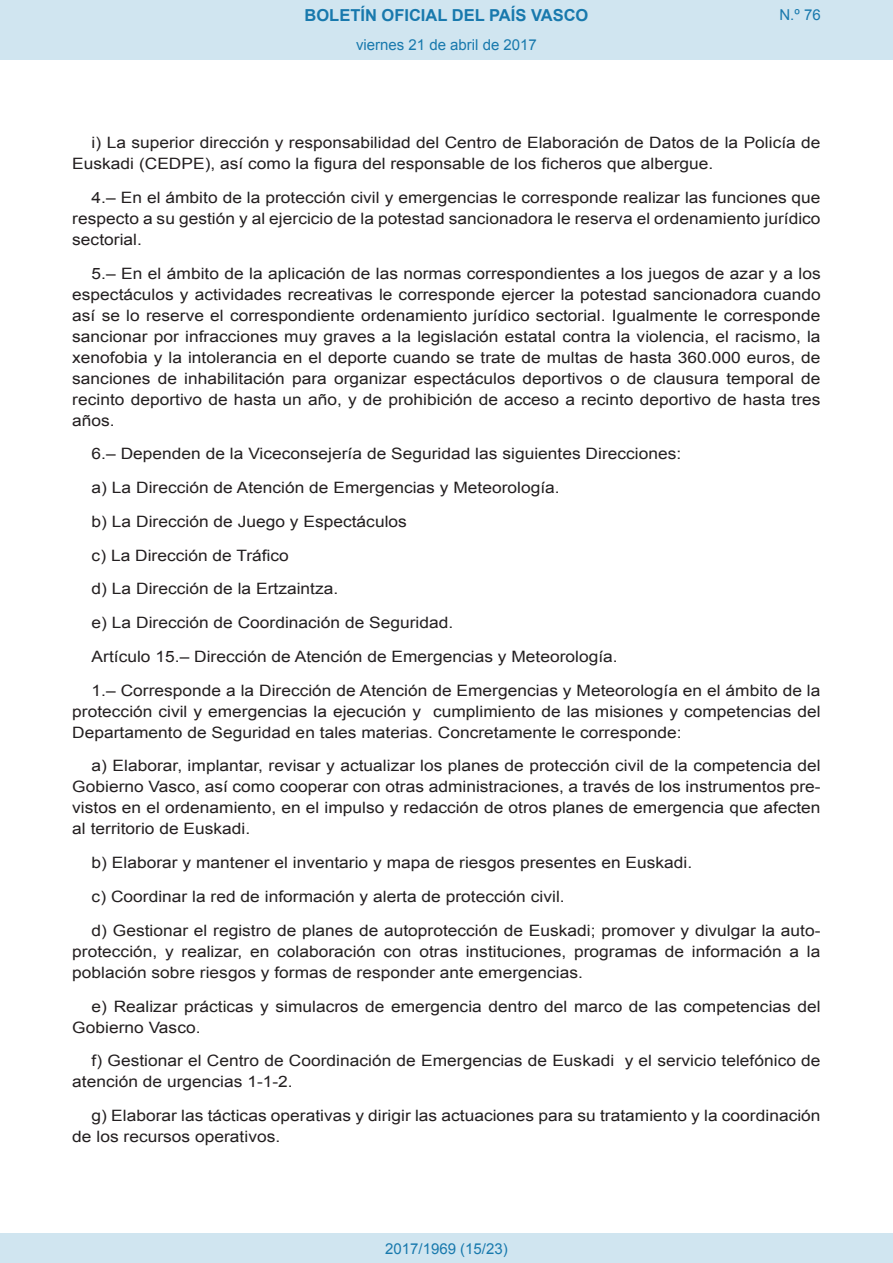
<style>
.page{position:relative;width:893px;height:1263px;background:#fff}
.page>*{position:absolute;margin:0;border:0;box-sizing:border-box;transform-origin:0 0}
.t1{font:700 16.5px "Arial";color:#1879ad}
.BOPVDetalle{font:15.6px/21px "Arial";color:#231f20;text-align:justify;scale:1.11 1}
.Paginacion_Centro{font:15px "Arial";color:#1879ad}
</style>
<div class="page">
<div style="left:0;top:0;width:893px;height:60px;background:#d0e5f0"></div>
<div style="left:0;top:1233px;width:893px;height:30px;background:#d0e5f0"></div>
<p class="t1" style="left:305px;top:4px;width:285px">BOLETÍN OFICIAL DEL PAÍS VASCO</p>
<p class="Paginacion_Centro" style="left:356px;top:35px;width:182px">viernes 21 de abril de 2017</p>
<p class="Paginacion_Centro" style="left:779px;top:5px;width:43px">N.º 76</p>
<p class="BOPVDetalle" style="left:72px;top:132px;width:676px;text-indent:19px">i) La superior dirección y responsabilidad del Centro de Elaboración de Datos de la Policía de<br>Euskadi (CEDPE), así como la figura del responsable de los ficheros que albergue.</p>
<p class="BOPVDetalle" style="left:72px;top:187px;width:676px;text-indent:19px">4.– En el ámbito de la protección civil y emergencias le corresponde realizar las funciones que respecto a su gestión y al ejercicio de la potestad sancionadora le reserva el ordenamiento jurídico sectorial.</p>
<p class="BOPVDetalle" style="left:72px;top:263px;width:676px;text-indent:19px">5.– En el ámbito de la aplicación de las normas correspondientes a los juegos de azar y a los espectáculos y actividades recreativas le corresponde ejercer la potestad sancionadora cuando así se lo reserve el correspondiente ordenamiento jurídico sectorial. Igualmente le corresponde sancionar por infracciones muy graves a la legislación estatal contra la violencia, el racismo, la xenofobia y la intolerancia en el deporte cuando se trate de multas de hasta 360.000 euros, de sanciones de inhabilitación para organizar espectáculos deportivos o de clausura temporal de recinto deportivo de hasta un año, y de prohibición de acceso a recinto deportivo de hasta tres años.</p>
<p class="BOPVDetalle" style="left:92px;top:444px;width:533px">6.– Dependen de la Viceconsejería de Seguridad las siguientes Direcciones:</p>
<p class="BOPVDetalle" style="left:92px;top:477px;width:423px">a) La Dirección de Atención de Emergencias y Meteorología.</p>
<p class="BOPVDetalle" style="left:92px;top:511px;width:285px">b) La Dirección de Juego y Espectáculos</p>
<p class="BOPVDetalle" style="left:92px;top:545px;width:179px">c) La Dirección de Tráfico</p>
<p class="BOPVDetalle" style="left:92px;top:579px;width:224px">d) La Dirección de la Ertzaintza.</p>
<p class="BOPVDetalle" style="left:92px;top:612px;width:327px">e) La Dirección de Coordinación de Seguridad.</p>
<p class="BOPVDetalle" style="left:92px;top:646px;width:475px">Artículo 15.– Dirección de Atención de Emergencias y Meteorología.</p>
<p class="BOPVDetalle" style="left:72px;top:680px;width:676px;text-indent:19px">1.– Corresponde a la Dirección de Atención de Emergencias y Meteorología en el ámbito de la protección civil y emergencias la ejecución y cumplimiento de las misiones y competencias del Departamento de Seguridad en tales materias. Concretamente le corresponde:</p>
<p class="BOPVDetalle" style="left:72px;top:756px;width:676px;text-indent:19px">a) Elaborar, implantar, revisar y actualizar los planes de protección civil de la competencia del Gobierno Vasco, así como cooperar con otras administraciones, a través de los instrumentos pre&shy;vistos en el ordenamiento, en el impulso y redacción de otros planes de emergencia que afecten al territorio de Euskadi.</p>
<p class="BOPVDetalle" style="left:92px;top:852px;width:543px">b) Elaborar y mantener el inventario y mapa de riesgos presentes en Euskadi.</p>
<p class="BOPVDetalle" style="left:92px;top:886px;width:428px">c) Coordinar la red de información y alerta de protección civil.</p>
<p class="BOPVDetalle" style="left:72px;top:920px;width:676px;text-indent:19px">d) Gestionar el registro de planes de autoprotección de Euskadi; promover y divulgar la auto&shy;protección, y realizar, en colaboración con otras instituciones, programas de información a la población sobre riesgos y formas de responder ante emergencias.</p>
<p class="BOPVDetalle" style="left:72px;top:996px;width:676px;text-indent:19px">e) Realizar prácticas y simulacros de emergencia dentro del marco de las competencias del<br>Gobierno Vasco.</p>
<p class="BOPVDetalle" style="left:72px;top:1050px;width:676px;text-indent:19px">f) Gestionar el Centro de Coordinación de Emergencias de Euskadi y el servicio telefónico de atención de urgencias 1-1-2.</p>
<p class="BOPVDetalle" style="left:72px;top:1105px;width:676px;text-indent:19px">g) Elaborar las tácticas operativas y dirigir las actuaciones para su tratamiento y la coordinación de los recursos operativos.</p>
<p class="Paginacion_Centro" style="left:385px;top:1238px;width:124px">2017/1969 (15/23)</p>
</div>
